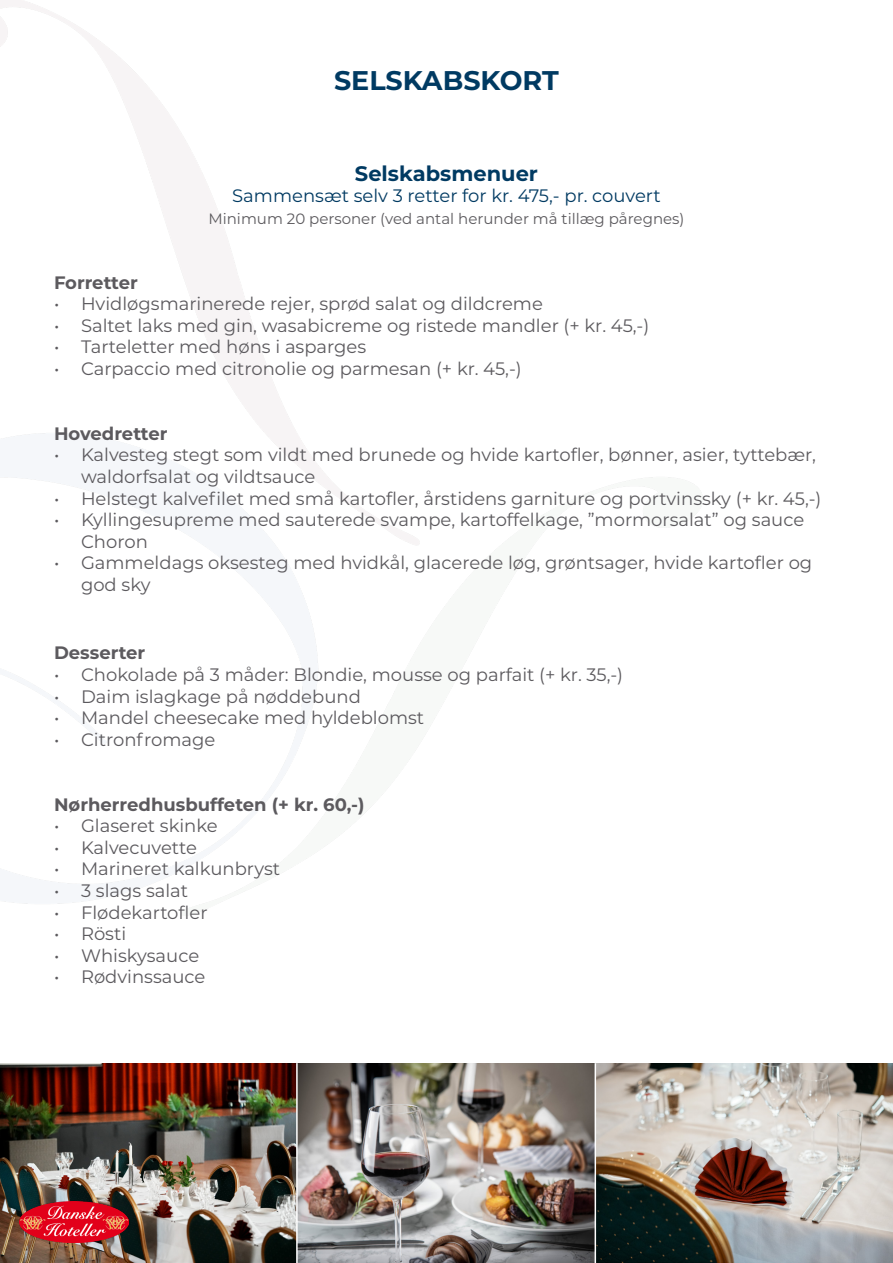
<style>
.page{position:relative;width:893px;height:1263px;background:#fff}
.page>*{position:absolute;margin:0;border:0;box-sizing:border-box;transform-origin:0 0}
.t1{font:700 27px "Montserrat";color:#003a62}
.t2{font:700 21px "Montserrat";color:#003a62}
.t3{font:18px/21.6px "Montserrat";color:#5c5a5e}
.t4{font:700 18px "Montserrat";color:#5c5a5e}
.t5{font:18px "Montserrat";color:#003a62}
.t6{font:15px "Montserrat";color:#5c5a5e}
</style>
<div class="page">
<img style="left:0;top:1063px;width:893px;height:200px">
<hr style="left:296px;top:1063px;width:2px;height:200px;background:#fff">
<hr style="left:595px;top:1063px;width:1px;height:200px;background:#fff">
<img style="left:19px;top:1201px;width:109px;height:41px">
<h1 class="t1" style="left:334px;top:61px;width:226px">SELSKABSKORT</h1>
<p class="t2" style="left:355px;top:158px;width:185px">Selskabsmenuer</p>
<p class="t5" style="left:232px;top:183px;width:430px">Sammensæt selv 3 retter for kr. 475,- pr. couvert</p>
<p class="t6" style="left:208px;top:208px;width:478px">Minimum 20 personer (ved antal herunder må tillæg påregnes)</p>
<p class="t4" style="left:54px;top:269px;width:85px">Forretter</p>
<p class="t3" style="left:54px;top:292px;width:490px">• Hvidløgsmarinerede rejer, sprød salat og dildcreme</p>
<p class="t3" style="left:54px;top:314px;width:597px">• Saltet laks med gin, wasabicreme og ristede mandler (+ kr. 45,-)</p>
<p class="t3" style="left:54px;top:336px;width:314px">• Tarteletter med høns i asparges</p>
<p class="t3" style="left:54px;top:357px;width:469px">• Carpaccio med citronolie og parmesan (+ kr. 45,-)</p>
<p class="t4" style="left:54px;top:420px;width:115px">Hovedretter</p>
<p class="t3" style="left:81px;top:444px;width:737px;text-indent:-27px">• Kalvesteg stegt som vildt med brunede og hvide kartofler, bønner, asier, tyttebær, waldorfsalat og vildtsauce</p>
<p class="t3" style="left:54px;top:487px;width:769px">• Helstegt kalvefilet med små kartofler, årstidens garniture og portvinssky (+ kr. 45,-)</p>
<p class="t3" style="left:81px;top:508px;width:725px;text-indent:-27px">• Kyllingesupreme med sauterede svampe, kartoffelkage, ”mormorsalat” og sauce<br>Choron</p>
<p class="t3" style="left:81px;top:552px;width:733px;text-indent:-27px">• Gammeldags oksesteg med hvidkål, glacerede løg, grøntsager, hvide kartofler og god sky</p>
<p class="t4" style="left:54px;top:640px;width:93px">Desserter</p>
<p class="t3" style="left:54px;top:663px;width:571px">• Chokolade på 3 måder: Blondie, mousse og parfait (+ kr. 35,-)</p>
<p class="t3" style="left:54px;top:685px;width:308px">• Daim islagkage på nøddebund</p>
<p class="t3" style="left:54px;top:706px;width:372px">• Mandel cheesecake med hyldeblomst</p>
<p class="t3" style="left:54px;top:728px;width:163px">• Citronfromage</p>
<p class="t4" style="left:54px;top:791px;width:312px">Nørherredhusbuffeten (+ kr. 60,-)</p>
<p class="t3" style="left:54px;top:814px;width:165px">• Glaseret skinke</p>
<p class="t3" style="left:54px;top:836px;width:144px">• Kalvecuvette</p>
<p class="t3" style="left:54px;top:858px;width:228px">• Marineret kalkunbryst</p>
<p class="t3" style="left:54px;top:879px;width:136px">• 3 slags salat</p>
<p class="t3" style="left:54px;top:901px;width:155px">• Flødekartofler</p>
<p class="t3" style="left:54px;top:922px;width:74px">• Rösti</p>
<p class="t3" style="left:54px;top:944px;width:147px">• Whiskysauce</p>
<p class="t3" style="left:54px;top:966px;width:153px">• Rødvinssauce</p>
</div>
